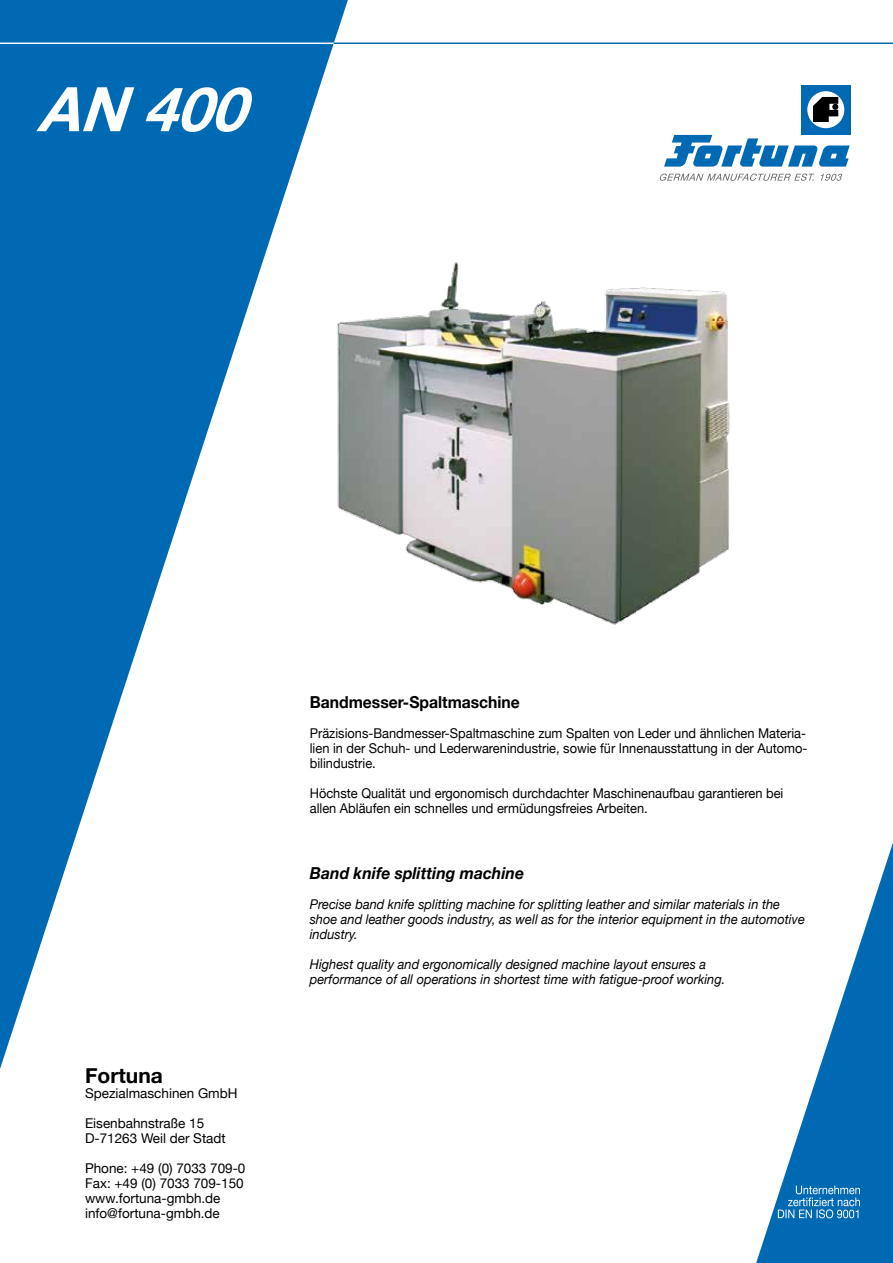
<style>
.page{position:relative;width:893px;height:1263px;background:#fff}
.page>*{position:absolute;margin:0;border:0;box-sizing:border-box;transform-origin:0 0}
.t1{font:italic 700 61.5px "Helvetica Neue";color:#fff}
.t2{font:700 21px "Helvetica Neue";color:#000}
.t3{font:italic 700 16.5px "Helvetica Neue";color:#000;scale:.95 1}
.t4{font:700 16.5px "Helvetica Neue";color:#000;scale:.95 1}
.t5{font:13.5px/15px "Helvetica Neue";color:#000;text-align:justify;scale:.95 1}
.t6{font:italic 13.5px/15px "Helvetica Neue";color:#000;scale:.95 1}
.t7{font:13.5px/15px "Helvetica Neue";color:#000}
</style>
<div class="page">
<svg style="left:0;top:0;width:348px;height:1069px;fill:#0069b4"></svg>
<img style="left:313px;top:242px;width:417px;height:402px">
<hr style="left:0;top:43px;width:893px;height:1px;background:#0069b4">
<hr style="left:0;top:43px;width:334px;height:1px;background:#fff">
<svg style="left:659px;top:174px;width:183px;height:7px"></svg>
<div style="left:801px;top:85px;width:49px;height:49px;background:#0069b4"></div>
<svg style="left:807px;top:91px;width:37px;height:37px"></svg>
<svg style="left:813px;top:97px;width:25px;height:25px"></svg>
<svg style="left:664px;top:135px;width:186px;height:32px"></svg>
<svg style="left:756px;top:843px;width:137px;height:420px"></svg>
<svg style="left:778px;top:1185px;width:82px;height:33px;background:#3789c4"></svg>
<h1 class="t1" style="left:37px;top:61px;width:241px">AN400</h1>
<h2 class="t2" style="left:85px;top:1059px;width:79px">Fortuna</h2>
<p class="t7" style="left:85px;top:1086px;width:154px">Spezialmaschinen GmbH</p>
<p class="t7" style="left:85px;top:1116px;width:142px">Eisenbahnstraße 15<br>D-71263 Weil der Stadt</p>
<p class="t7" style="left:85px;top:1161px;width:162px">Phone: +49 (0) 7033 709-0<br>Fax: +49 (0) 7033 709-150 www.fortuna-gmbh.de info@fortuna-gmbh.de</p>
<p class="t4" style="left:310px;top:689px;width:223px">Bandmesser-Spaltmaschine</p>
<p class="t5" style="left:310px;top:726px;width:525px">Präzisions-Bandmesser-Spaltmaschine zum Spalten von Leder und ähnlichen Materia&shy;lien in der Schuh- und Lederwarenindustrie, sowie für Innenausstattung in der Automo&shy;bilindustrie.</p>
<p class="t5" style="left:310px;top:786px;width:500px">Höchste Qualität und ergonomisch durchdachter Maschinenaufbau garantieren bei allen Abläufen ein schnelles und ermüdungsfreies Arbeiten.</p>
<p class="t3" style="left:310px;top:860px;width:227px">Band knife splitting machine</p>
<p class="t6" style="left:310px;top:897px;width:523px">Precise band knife splitting machine for splitting leather and similar materials in the shoe and leather goods industry, as well as for the interior equipment in the automotive industry.</p>
<p class="t6" style="left:310px;top:957px;width:439px">Highest quality and ergonomically designed machine layout ensures a performance of all operations in shortest time with fatigue-proof working.</p>
</div>
